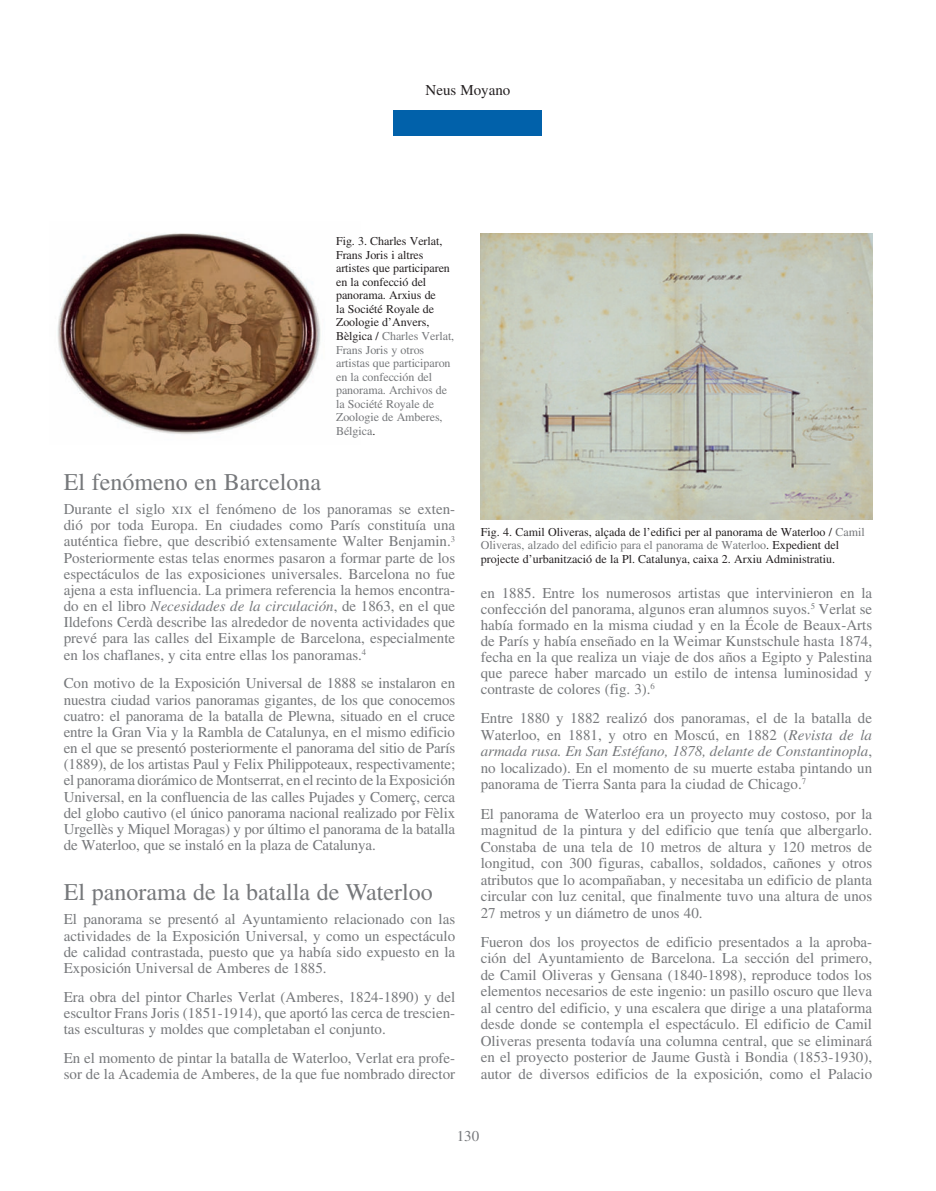
<style>
.page{position:relative;width:936px;height:1191px;background:#fff}
.page>*{position:absolute;margin:0;border:0;box-sizing:border-box;transform-origin:0 0}
.t1{font:24px "Times";color:#76787b}
.t2{font:15px/16.2px "Times";color:#76787b;text-align:justify}
.t3{font:15px "Times";color:#231f20}
.t4{font:12px/13.5px "Times";letter-spacing:-.005em;color:#231f20}
.s1{color:#76787b}
.s2{font-family:"Times Roman SC"}
.s3{font-style:italic}
</style>
<div class="page">
<div style="left:393px;top:111px;width:149px;height:25px;background:#0161aa"></div>
<img style="left:57px;top:233px;width:264px;height:202px">
<img style="left:480px;top:234px;width:392px;height:286px">
<p class="t3" style="left:425px;top:82px;width:86px">Neus Moyano</p>
<p class="t4" style="left:336px;top:235px;width:120px">Fig. 3. Charles Verlat,<br>Frans Joris i altres artistes que participaren en la confecció del panorama. Arxius de<br>la Société Royale de<br>Zoologie d’Anvers,<br>Bèlgica / <span class="s1">Charles Verlat,<br>Frans Joris y otros artistas que participaron en la confección del panorama. Archivos de la Société Royale de<br>Zoologie de Amberes,<br>Bélgica</span>.</p>
<h1 class="t1" style="left:64px;top:468px;width:259px">El fenómeno en Barcelona</h1>
<p class="t2" style="left:64px;top:501px;width:393px">Durante el siglo <span class="s2">xix</span> el fenómeno de los panoramas se exten&shy;dió por toda Europa. En ciudades como París constituía una auténtica fiebre, que describió extensamente Walter Benjamin.<sup>3<br></sup>Posteriormente estas telas enormes pasaron a formar parte de los espectáculos de las exposiciones universales. Barcelona no fue ajena a esta influencia. La primera referencia la hemos encontra&shy;do en el libro <span class="s3">Necesidades de la circulación</span>, de 1863, en el que Ildefons Cerdà describe las alrededor de noventa actividades que prevé para las calles del Eixample de Barcelona, especialmente en los chaflanes, y cita entre ellas los panoramas.<sup>4</sup></p>
<p class="t2" style="left:64px;top:675px;width:393px">Con motivo de la Exposición Universal de 1888 se instalaron en nuestra ciudad varios panoramas gigantes, de los que conocemos cuatro: el panorama de la batalla de Plewna, situado en el cruce entre la Gran Via y la Rambla de Catalunya, en el mismo edificio en el que se presentó posteriormente el panorama del sitio de París (1889), de los artistas Paul y Felix Philippoteaux, respectivamente; el panorama diorámico de Montserrat, en el recinto de la Exposición Universal, en la confluencia de las calles Pujades y Comerç, cerca del globo cautivo (el único panorama nacional realizado por Fèlix Urgellès y Miquel Moragas) y por último el panorama de la batalla de Waterloo, que se instaló en la plaza de Catalunya.</p>
<h1 class="t1" style="left:64px;top:878px;width:370px">El panorama de la batalla de Waterloo</h1>
<p class="t2" style="left:64px;top:911px;width:393px">El panorama se presentó al Ayuntamiento relacionado con las actividades de la Exposición Universal, y como un espectáculo de calidad contrastada, puesto que ya había sido expuesto en la Exposición Universal de Amberes de 1885.</p>
<p class="t2" style="left:64px;top:988px;width:393px">Era obra del pintor Charles Verlat (Amberes, 1824-1890) y del escultor Frans Joris (1851-1914), que aportó las cerca de trescien&shy;tas esculturas y moldes que completaban el conjunto.</p>
<p class="t2" style="left:64px;top:1049px;width:393px">En el momento de pintar la batalla de Waterloo, Verlat era profe&shy;sor de la Academia de Amberes, de la que fue nombrado director</p>
<p class="t4" style="left:480px;top:525px;width:385px">Fig. 4. Camil Oliveras, alçada de l’edifici per al panorama de Waterloo / <span class="s1">Camil<br>Oliveras, alzado del edificio para el panorama de Waterloo</span>. Expedient del projecte d’urbanització de la Pl. Catalunya, caixa 2. Arxiu Administratiu.</p>
<p class="t2" style="left:480px;top:584px;width:393px">en 1885. Entre los numerosos artistas que intervinieron en la confección del panorama, algunos eran alumnos suyos.<sup>5</sup> Verlat se había formado en la misma ciudad y en la École de Beaux-Arts de París y había enseñado en la Weimar Kunstschule hasta 1874, fecha en la que realiza un viaje de dos años a Egipto y Palestina que parece haber marcado un estilo de intensa luminosidad y contraste de colores (fig. 3).<sup>6</sup></p>
<p class="t2" style="left:480px;top:710px;width:393px">Entre 1880 y 1882 realizó dos panoramas, el de la batalla de Waterloo, en 1881, y otro en Moscú, en 1882 (<span class="s3">Revista de la armada rusa. En San Estéfano, 1878, delante de Constantinopla</span>, no localizado). En el momento de su muerte estaba pintando un panorama de Tierra Santa para la ciudad de Chicago.<sup>7</sup></p>
<p class="t2" style="left:480px;top:805px;width:393px">El panorama de Waterloo era un proyecto muy costoso, por la magnitud de la pintura y del edificio que tenía que albergarlo.<br>Constaba de una tela de 10 metros de altura y 120 metros de longitud, con 300 figuras, caballos, soldados, cañones y otros atributos que lo acompañaban, y necesitaba un edificio de planta circular con luz cenital, que finalmente tuvo una altura de unos 27 metros y un diámetro de unos 40.</p>
<p class="t2" style="left:480px;top:933px;width:393px">Fueron dos los proyectos de edificio presentados a la aproba&shy;ción del Ayuntamiento de Barcelona. La sección del primero, de Camil Oliveras y Gensana (1840-1898), reproduce todos los elementos necesarios de este ingenio: un pasillo oscuro que lleva al centro del edificio, y una escalera que dirige a una plataforma desde donde se contempla el espectáculo. El edificio de Camil Oliveras presenta todavía una columna central, que se eliminará en el proyecto posterior de Jaume Gustà i Bondia (1853-1930), autor de diversos edificios de la exposición, como el Palacio</p>
<p class="t2" style="left:456px;top:1127px;width:24px">130</p>
</div>
